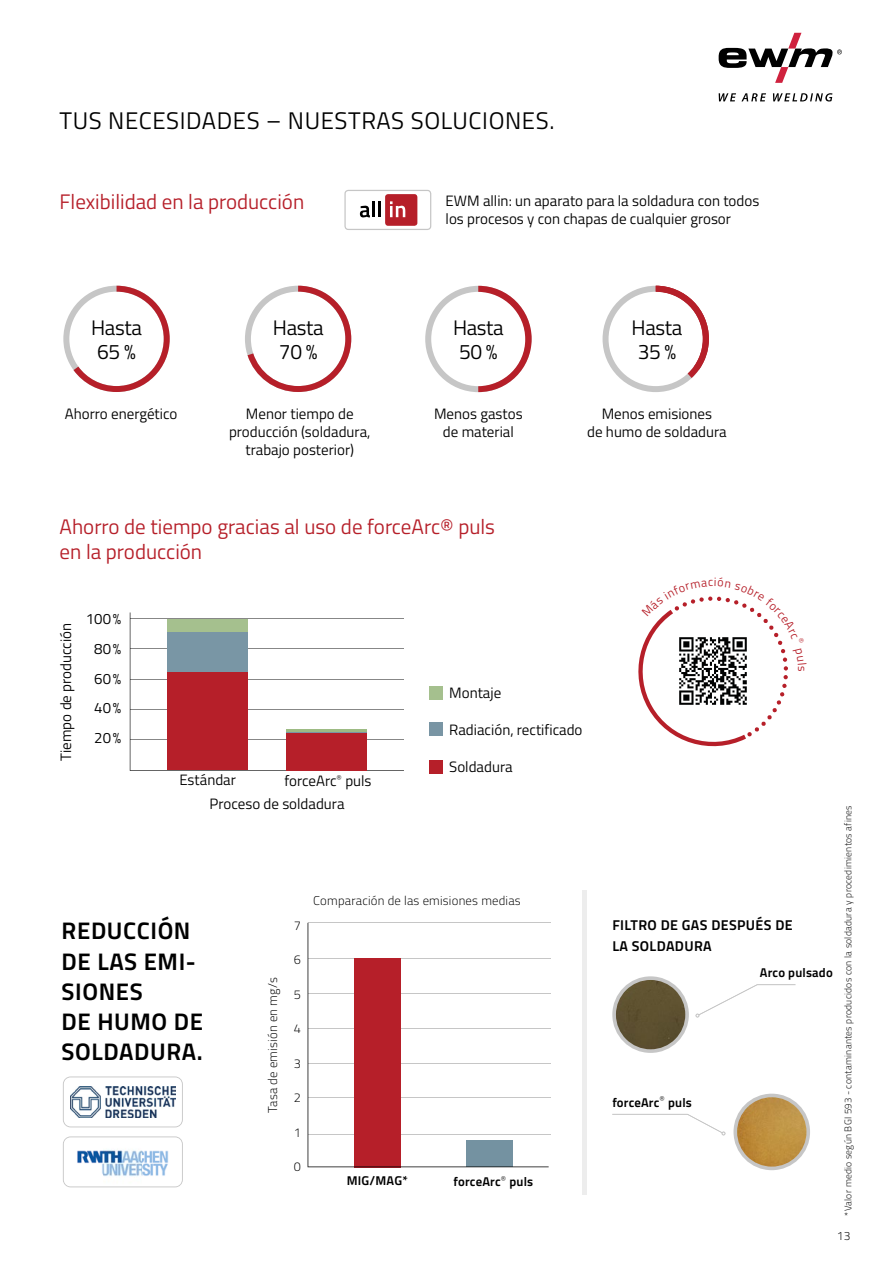
<style>
.page{position:relative;width:893px;height:1263px;background:#fff}
.page>*{position:absolute;margin:0;border:0;box-sizing:border-box;transform-origin:0 0}
.t1{font:700 24px/30px "Titillium Text";letter-spacing:.025em;color:#000}
.t2{font:24px "Titillium Text";letter-spacing:.025em;color:#000}
.t3{font:21px/25.2px "Titillium Text";color:#b61f29}
.t4{font:21px/24px "Titillium Text";letter-spacing:-.02em;color:#000}
.t5{font:15px/18px "Titillium Text";color:#000;text-align:center}
.t6{font:700 14.25px/21px "Titillium Text";letter-spacing:.025em;color:#000}
.t7{font:300 12.75px "Titillium Text";letter-spacing:.015em;color:#000}
.t8{font:700 12.75px "Titillium Text";letter-spacing:.015em;color:#000}
.t9{font:300 12px "Titillium Text";color:#000}
.t10{font:300 9.75px "Titillium Text";letter-spacing:.025em;color:#000}
</style>
<div class="page">
<hr style="left:583px;top:890px;width:4px;height:304px;background:#ededed">
<svg style="left:63px;top:1136px;width:120px;height:51px"></svg>
<svg style="left:63px;top:1076px;width:120px;height:51px"></svg>
<svg style="left:425px;top:286px;width:107px;height:106px"></svg>
<div style="left:429px;top:686px;width:13px;height:13px;background:#a5c08e"></div>
<div style="left:429px;top:723px;width:13px;height:13px;background:#7995a4"></div>
<div style="left:429px;top:760px;width:13px;height:13px;background:#b61f29"></div>
<svg style="left:130px;top:612px;width:274px;height:159px"></svg>
<div style="left:167px;top:672px;width:81px;height:98px;background:#b61f29"></div>
<div style="left:167px;top:631px;width:81px;height:41px;background:#7996a5"></div>
<div style="left:167px;top:619px;width:81px;height:12px;background:#a5c08e"></div>
<div style="left:286px;top:733px;width:81px;height:37px;background:#b61f29"></div>
<hr style="left:286px;top:732px;width:81px;height:1px;background:#7995a4">
<hr style="left:286px;top:730px;width:81px;height:2px;background:#9dbb84">
<svg style="left:344px;top:190px;width:87px;height:40px"></svg>
<svg style="left:245px;top:286px;width:106px;height:106px"></svg>
<svg style="left:63px;top:286px;width:107px;height:106px"></svg>
<svg style="left:696px;top:984px;width:99px;height:33px"></svg>
<svg style="left:612px;top:976px;width:77px;height:77px"></svg>
<svg style="left:733px;top:1094px;width:77px;height:76px"></svg>
<hr style="left:308px;top:922px;width:243px;height:1px;background:#c6c6c6">
<hr style="left:308px;top:958px;width:243px;height:1px;background:#c6c6c6">
<hr style="left:308px;top:993px;width:243px;height:1px;background:#c6c6c6">
<hr style="left:308px;top:1028px;width:243px;height:1px;background:#c6c6c6">
<hr style="left:308px;top:1063px;width:243px;height:1px;background:#c6c6c6">
<hr style="left:308px;top:1097px;width:243px;height:1px;background:#c6c6c6">
<hr style="left:308px;top:1134px;width:243px;height:1px;background:#c6c6c6">
<svg style="left:308px;top:923px;width:241px;height:244px"></svg>
<svg style="left:612px;top:1114px;width:113px;height:21px"></svg>
<svg style="left:603px;top:286px;width:106px;height:106px"></svg>
<svg style="left:719px;top:93px;width:113px;height:9px"></svg>
<svg style="left:719px;top:33px;width:123px;height:50px"></svg>
<svg style="left:638px;top:596px;width:150px;height:151px"></svg>
<h1 class="t2" style="left:60px;top:103px;width:496px">TUS NECESIDADES – NUESTRAS SOLUCIONES.</h1>
<h2 class="t3" style="left:60px;top:187px;width:246px">Flexibilidad en la producción</h2>
<p class="t5" style="left:446px;top:191px;width:315px;text-align:left">EWM allin: un aparato para la soldadura con todos los procesos y con chapas de cualquier grosor</p>
<h2 class="t4" style="left:91px;top:314px;width:52px">Hasta<br>65 %</h2>
<h2 class="t4" style="left:273px;top:314px;width:52px">Hasta<br>70 %</h2>
<h2 class="t4" style="left:453px;top:314px;width:52px">Hasta<br>50 %</h2>
<h2 class="t4" style="left:632px;top:314px;width:52px">Hasta<br>35 %</h2>
<p class="t5" style="left:65px;top:404px;width:114px">Ahorro energético</p>
<p class="t5" style="left:434px;top:404px;width:90px">Menos gastos de material</p>
<p class="t5" style="left:229px;top:404px;width:143px">Menor tiempo de producción (soldadura, trabajo posterior)</p>
<p class="t5" style="left:587px;top:404px;width:141px">Menos emisiones<br>de humo de soldadura</p>
<h2 class="t3" style="left:60px;top:513px;width:437px">Ahorro de tiempo gracias al uso de forceArc® puls en la producción</h2>
<p class="t5" style="left:56px;top:761px;width:139px;rotate:-90deg">Tiempo de producción</p>
<p class="t5" style="left:86px;top:603px;width:37px;line-height:29.8px">100 %<br>80 %<br>60 %<br>40 %<br>20 %</p>
<p class="t5" style="left:449px;top:683px;width:53px">Montaje</p>
<p class="t5" style="left:179px;top:770px;width:58px">Estándar</p>
<p class="t5" style="left:284px;top:770px;width:89px">forceArc<sup>®</sup> puls</p>
<p class="t5" style="left:210px;top:794px;width:136px">Proceso de soldadura</p>
<p class="t5" style="left:449px;top:720px;width:135px">Radiación, rectificado</p>
<p class="t5" style="left:449px;top:757px;width:65px">Soldadura</p>
<p class="t7" style="left:313px;top:891px;width:209px">Comparación de las emisiones medias</p>
<h1 class="t1" style="left:62px;top:915px;width:143px">REDUCCIÓN<br>DE LAS EMI-<br>SIONES<br>DE HUMO DE<br>SOLDADURA.</h1>
<p class="t7" style="left:263px;top:1112px;width:136px;rotate:-90deg">Tasa de emisión en mg/s</p>
<p class="t7" style="left:294px;top:916px;width:9px">7</p>
<p class="t7" style="left:294px;top:950px;width:9px">6</p>
<p class="t7" style="left:294px;top:985px;width:9px">5</p>
<p class="t7" style="left:294px;top:1019px;width:9px">4</p>
<p class="t7" style="left:294px;top:1054px;width:9px">3</p>
<p class="t7" style="left:294px;top:1088px;width:9px">2</p>
<p class="t7" style="left:294px;top:1123px;width:9px">1</p>
<p class="t7" style="left:294px;top:1157px;width:9px">0</p>
<p class="t8" style="left:347px;top:1171px;width:62px">MIG/MAG*</p>
<p class="t8" style="left:454px;top:1172px;width:81px">forceArc<sup>®</sup> puls</p>
<p class="t6" style="left:612px;top:913px;width:182px">FILTRO DE GAS DESPUÉS DE<br>LA SOLDADURA</p>
<p class="t8" style="left:612px;top:1092px;width:81px">forceArc<sup>®</sup> puls</p>
<p class="t8" style="left:760px;top:963px;width:74px">Arco pulsado</p>
<p class="t10" style="left:841px;top:1215px;width:412px;rotate:-90deg">*Valor medio según BGI 593 - contaminantes producidos con la soldadura y procedimientos afines</p>
<p class="t9" style="left:837px;top:1227px;width:15px">13</p>
</div>
